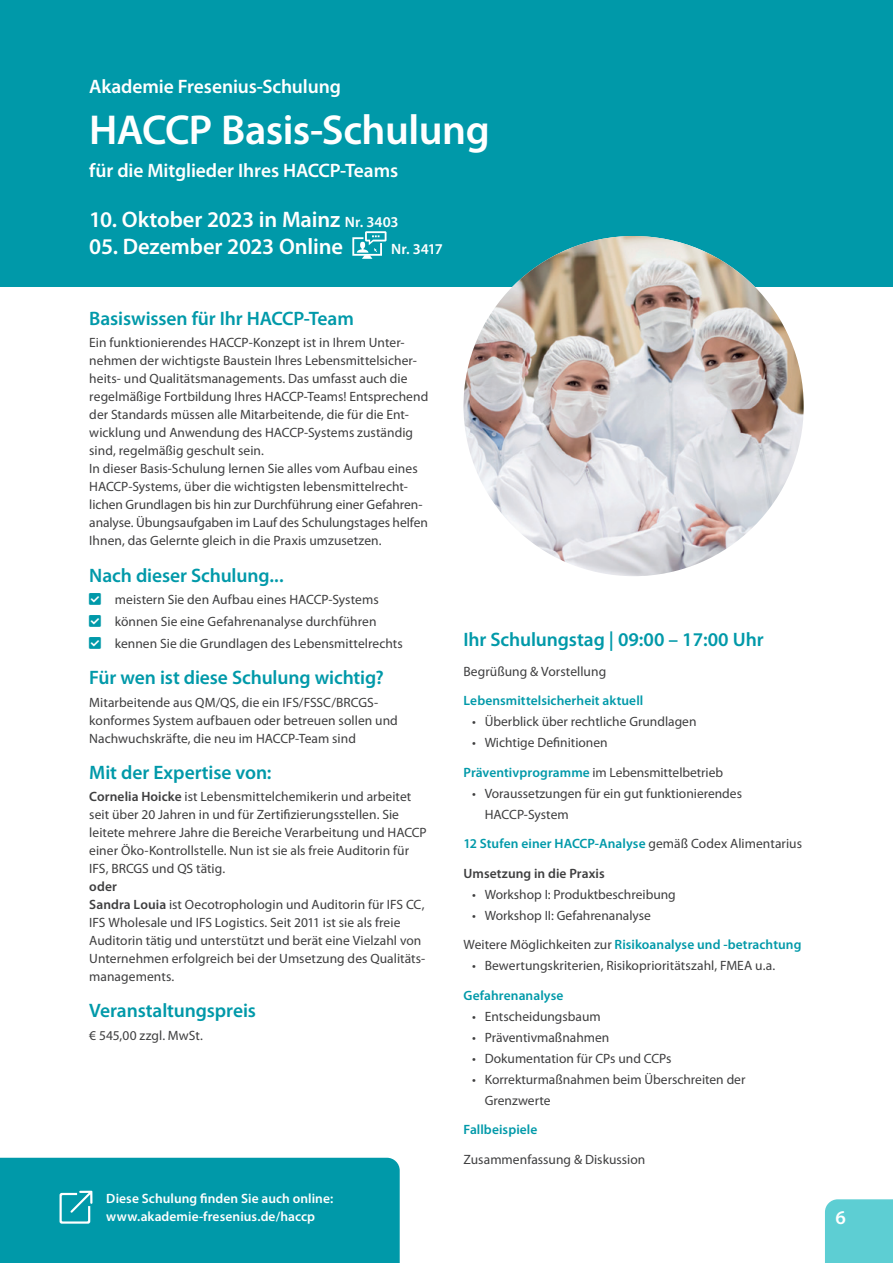
<style>
.page{position:relative;width:893px;height:1263px;background:#fff}
.page>*{position:absolute;margin:0;border:0;box-sizing:border-box;transform-origin:0 0}
.t1{font:600 42px "Myriad Pro";letter-spacing:-.015em;color:#fff}
.t2{font:600 22.5px "Myriad Pro";letter-spacing:-.01em;color:#fff}
.t3{font:600 19.5px "Myriad Pro";letter-spacing:-.005em;color:#0099a9}
.t4{font:600 19.5px "Myriad Pro";letter-spacing:-.005em;color:#fff}
.t5{font:600 15px "Myriad Pro";letter-spacing:-.025em;color:#fff}
.t6{font:13.5px/18px "Myriad Pro";color:#3e3e3f}
.t7{font:600 13.5px "Myriad Pro";letter-spacing:.005em;color:#0099a9}
.t8{font:600 13.5px/18px "Myriad Pro";letter-spacing:.005em;color:#fff}
.t9{font:600 13.5px "Myriad Pro";letter-spacing:.005em;color:#3e3e3f}
.s1{font-size:15px}
.s2{font-weight:600}
.s3{font-weight:600;color:#0099a9}
.s4{font-weight:400;color:#3e3e3f}
</style>
<div class="page">
<div style="left:0;top:0;width:893px;height:287px;background:#0099a9"></div>
<div style="left:0;top:1158px;width:400px;height:105px;background:#0099a9"></div>
<img style="left:463px;top:236px;width:341px;height:340px;border-radius:170px">
<svg style="left:352px;top:231px;width:35px;height:28px"></svg>
<div style="left:825px;top:1199px;width:68px;height:64px;background:#5dced3"></div>
<p class="t4" style="left:89px;top:74px;width:253px">Akademie Fresenius-Schulung</p>
<p class="t1" style="left:89px;top:103px;width:402px">HACCP Basis-Schulung</p>
<p class="t4" style="left:89px;top:158px;width:310px">für die Mitglieder Ihres HACCP-Teams</p>
<p class="t2" style="left:89px;top:205px;width:311px">10. Oktober 2023 in Mainz <span class="s1">Nr. 3403</span></p>
<p class="t2" style="left:89px;top:232px;width:255px">05. Dezember 2023 Online</p>
<p class="t5" style="left:391px;top:240px;width:53px">Nr. 3417</p>
<p class="t3" style="left:89px;top:306px;width:266px">Basiswissen für Ihr HACCP-Team</p>
<p class="t6" style="left:89px;top:334px;width:340px">Ein funktionierendes HACCP-Konzept ist in Ihrem Unter&shy;nehmen der wichtigste Baustein Ihres Lebensmittelsicher&shy;heits- und Qualitätsmanagements. Das umfasst auch die regelmäßige Fortbildung Ihres HACCP-Teams! Entsprechend der Standards müssen alle Mitarbeitende, die für die Ent&shy;wicklung und Anwendung des HACCP-Systems zuständig sind, regelmäßig geschult sein.<br>In dieser Basis-Schulung lernen Sie alles vom Aufbau eines HACCP-Systems, über die wichtigsten lebensmittelrecht&shy;lichen Grundlagen bis hin zur Durchführung einer Gefahren&shy;analyse. Übungsaufgaben im Lauf des Schulungstages helfen Ihnen, das Gelernte gleich in die Praxis umzusetzen.</p>
<p class="t3" style="left:89px;top:562px;width:196px">Nach dieser Schulung...</p>
<p class="t6" style="left:115px;top:590px;width:265px">meistern Sie den Aufbau eines HACCP-Systems</p>
<p class="t6" style="left:115px;top:612px;width:263px">können Sie eine Gefahrenanalyse durchführen</p>
<p class="t6" style="left:115px;top:634px;width:290px">kennen Sie die Grundlagen des Lebensmittelrechts</p>
<p class="t3" style="left:89px;top:665px;width:296px">Für wen ist diese Schulung wichtig?</p>
<p class="t6" style="left:89px;top:693px;width:310px">Mitarbeitende aus QM/QS, die ein IFS/FSSC/BRCGS&shy;konformes System aufbauen oder betreuen sollen und<br>Nachwuchskräfte, die neu im HACCP-Team sind</p>
<p class="t3" style="left:89px;top:760px;width:184px">Mit der Expertise von:</p>
<p class="t6" style="left:89px;top:787px;width:339px"><span class="s2">Cornelia Hoicke</span> ist Lebensmittelchemikerin und arbeitet seit über 20 Jahren in und für Zertifizierungsstellen. Sie leitete mehrere Jahre die Bereiche Verarbeitung und HACCP einer Öko-Kontrollstelle. Nun ist sie als freie Auditorin für IFS, BRCGS und QS tätig.<br><span class="s2">oder<br>Sandra Louia</span> ist Oecotrophologin und Auditorin für IFS CC, IFS Wholesale und IFS Logistics. Seit 2011 ist sie als freie Auditorin tätig und unterstützt und berät eine Vielzahl von Unternehmen erfolgreich bei der Umsetzung des Qualitäts&shy;managements.</p>
<p class="t3" style="left:89px;top:998px;width:168px">Veranstaltungspreis</p>
<p class="t6" style="left:89px;top:1026px;width:115px">€ 545,00 zzgl. MwSt.</p>
<p class="t8" style="left:106px;top:1189px;width:228px">Diese Schulung finden Sie auch online: www.akademie-fresenius.de/haccp</p>
<p class="t3" style="left:463px;top:627px;width:302px">Ihr Schulungstag | 09:00 – 17:00 Uhr</p>
<p class="t6" style="left:463px;top:662px;width:144px">Begrüßung &amp; Vorstellung</p>
<p class="t7" style="left:463px;top:692px;width:181px">Lebensmittelsicherheit aktuell</p>
<p class="t6" style="left:472px;top:712px;width:226px">• Überblick über rechtliche Grundlagen</p>
<p class="t6" style="left:472px;top:733px;width:137px">• Wichtige Definitionen</p>
<p class="t6" style="left:463px;top:763px;width:261px"><span class="s3">Präventivprogramme</span> im Lebensmittelbetrieb</p>
<p class="t6" style="left:485px;top:782px;width:259px;line-height:21px;text-indent:-13px">• Voraussetzungen für ein gut funktionierendes<br>HACCP-System</p>
<p class="t7" style="left:463px;top:835px;width:340px">12 Stufen einer HACCP-Analyse <span class="s4">gemäß Codex Alimentarius</span></p>
<p class="t9" style="left:463px;top:864px;width:143px">Umsetzung in die Praxis</p>
<p class="t6" style="left:472px;top:885px;width:205px">• Workshop I: Produktbeschreibung</p>
<p class="t6" style="left:472px;top:906px;width:180px">• Workshop II: Gefahrenanalyse</p>
<p class="t7" style="left:463px;top:936px;width:339px"><span class="s4">Weitere Möglichkeiten zur</span> Risikoanalyse und -betrachtung</p>
<p class="t6" style="left:472px;top:956px;width:305px">• Bewertungskriterien, Risikoprioritätszahl, FMEA u.a.</p>
<p class="t7" style="left:463px;top:986px;width:101px">Gefahrenanalyse</p>
<p class="t6" style="left:472px;top:1007px;width:130px">• Entscheidungsbaum</p>
<p class="t6" style="left:472px;top:1028px;width:139px">• Präventivmaßnahmen</p>
<p class="t6" style="left:472px;top:1049px;width:201px">• Dokumentation für CPs und CCPs</p>
<p class="t6" style="left:485px;top:1068px;width:262px;line-height:21px;text-indent:-13px">• Korrekturmaßnahmen beim Überschreiten der<br>Grenzwerte</p>
<p class="t7" style="left:463px;top:1121px;width:76px">Fallbeispiele</p>
<p class="t6" style="left:463px;top:1150px;width:183px">Zusammenfassung &amp; Diskussion</p>
<h3 class="t4" style="left:835px;top:1205px;width:12px">6</h3>
</div>
